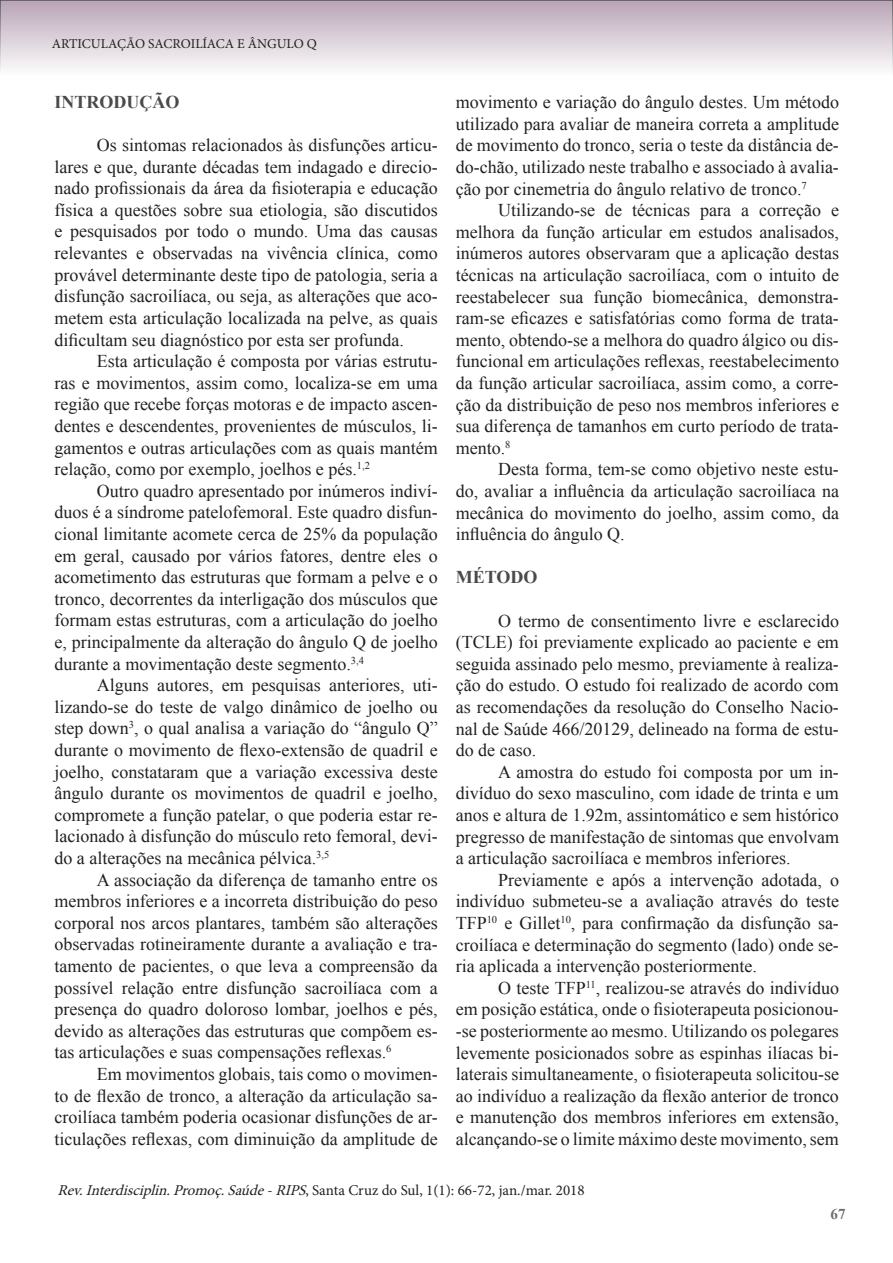
<style>
.page{position:relative;width:893px;height:1263px;background:#fff}
.page>*{position:absolute;margin:0;border:0;box-sizing:border-box;transform-origin:0 0}
.t1{font:18px/21.6px "Times New Roman";color:#231f20;text-align:justify}
.t2{font:700 18px "Times New Roman";color:#494a4b}
.t3{font:15px "Minion Pro";color:#231f20}
.t4{font:700 15px "Times New Roman";color:#6c6d70}
.t5{font:13.5px "Minion Pro";color:#231f20}
.s1{font-style:italic}
</style>
<div class="page">
<div style="left:0;top:0;width:893px;height:79px;background:linear-gradient(to bottom,#b8a3b5,#fff);border:2px solid #505052"></div>
<p class="t5" style="left:52px;top:35px;width:267px">ARTICULAÇÃO SACROILÍACA E ÂNGULO Q</p>
<p class="t2" style="left:54px;top:89px;width:126px">INTRODUÇÃO</p>
<p class="t1" style="left:54px;top:134px;width:385px;text-indent:43px">Os sintomas relacionados às disfunções articu&shy;lares e que, durante décadas tem indagado e direcio&shy;nado profissionais da área da fisioterapia e educação física a questões sobre sua etiologia, são discutidos e pesquisados por todo o mundo. Uma das causas relevantes e observadas na vivência clínica, como provável determinante deste tipo de patologia, seria a disfunção sacroilíaca, ou seja, as alterações que aco&shy;metem esta articulação localizada na pelve, as quais dificultam seu diagnóstico por esta ser profunda.</p>
<p class="t1" style="left:54px;top:350px;width:385px;text-indent:43px">Esta articulação é composta por várias estrutu&shy;ras e movimentos, assim como, localiza-se em uma região que recebe forças motoras e de impacto ascen&shy;dentes e descendentes, provenientes de músculos, li&shy;gamentos e outras articulações com as quais mantém relação, como por exemplo, joelhos e pés.<sup>1,2</sup></p>
<p class="t1" style="left:54px;top:480px;width:385px;text-indent:43px">Outro quadro apresentado por inúmeros indiví&shy;duos é a síndrome patelofemoral. Este quadro disfun&shy;cional limitante acomete cerca de 25% da população em geral, causado por vários fatores, dentre eles o acometimento das estruturas que formam a pelve e o tronco, decorrentes da interligação dos músculos que formam estas estruturas, com a articulação do joelho e, principalmente da alteração do ângulo Q de joelho durante a movimentação deste segmento.<sup>3,4</sup></p>
<p class="t1" style="left:54px;top:674px;width:385px;text-indent:43px">Alguns autores, em pesquisas anteriores, uti&shy;lizando-se do teste de valgo dinâmico de joelho ou step down<sup>3</sup>, o qual analisa a variação do “ângulo Q” durante o movimento de flexo-extensão de quadril e joelho, constataram que a variação excessiva deste ângulo durante os movimentos de quadril e joelho, compromete a função patelar, o que poderia estar re&shy;lacionado à disfunção do músculo reto femoral, devi&shy;do a alterações na mecânica pélvica.<sup>3,5</sup></p>
<p class="t1" style="left:54px;top:868px;width:385px;text-indent:43px">A associação da diferença de tamanho entre os membros inferiores e a incorreta distribuição do peso corporal nos arcos plantares, também são alterações observadas rotineiramente durante a avaliação e tra&shy;tamento de pacientes, o que leva a compreensão da possível relação entre disfunção sacroilíaca com a presença do quadro doloroso lombar, joelhos e pés, devido as alterações das estruturas que compõem es&shy;tas articulações e suas compensações reflexas.<sup>6</sup></p>
<p class="t1" style="left:54px;top:1063px;width:385px;text-indent:43px">Em movimentos globais, tais como o movimen&shy;to de flexão de tronco, a alteração da articulação sa&shy;croilíaca também poderia ocasionar disfunções de ar&shy;ticulações reflexas, com diminuição da amplitude de</p>
<p class="t1" style="left:456px;top:91px;width:385px">movimento e variação do ângulo destes. Um método utilizado para avaliar de maneira correta a amplitude de movimento do tronco, seria o teste da distância de&shy;do-chão, utilizado neste trabalho e associado à avalia&shy;ção por cinemetria do ângulo relativo de tronco.<sup>7</sup></p>
<p class="t1" style="left:456px;top:199px;width:385px;text-indent:43px">Utilizando-se de técnicas para a correção e melhora da função articular em estudos analisados, inúmeros autores observaram que a aplicação destas técnicas na articulação sacroilíaca, com o intuito de reestabelecer sua função biomecânica, demonstra&shy;ram-se eficazes e satisfatórias como forma de trata&shy;mento, obtendo-se a melhora do quadro álgico ou dis&shy;funcional em articulações reflexas, reestabelecimento da função articular sacroilíaca, assim como, a corre&shy;ção da distribuição de peso nos membros inferiores e sua diferença de tamanhos em curto período de trata&shy;mento.<sup>8</sup></p>
<p class="t1" style="left:456px;top:458px;width:385px;text-indent:43px">Desta forma, tem-se como objetivo neste estu&shy;do, avaliar a influência da articulação sacroilíaca na mecânica do movimento do joelho, assim como, da influência do ângulo Q.</p>
<p class="t2" style="left:456px;top:565px;width:83px">MÉTODO</p>
<p class="t1" style="left:456px;top:609px;width:385px;text-indent:43px">O termo de consentimento livre e esclarecido (TCLE) foi previamente explicado ao paciente e em seguida assinado pelo mesmo, previamente à realiza&shy;ção do estudo. O estudo foi realizado de acordo com as recomendações da resolução do Conselho Nacio&shy;nal de Saúde 466/20129, delineado na forma de estu&shy;do de caso.</p>
<p class="t1" style="left:456px;top:761px;width:385px;text-indent:43px">A amostra do estudo foi composta por um in&shy;divíduo do sexo masculino, com idade de trinta e um anos e altura de 1.92m, assintomático e sem histórico pregresso de manifestação de sintomas que envolvam a articulação sacroilíaca e membros inferiores.</p>
<p class="t1" style="left:456px;top:869px;width:385px;text-indent:43px">Previamente e após a intervenção adotada, o indivíduo submeteu-se a avaliação através do teste TFP<sup>10</sup> e Gillet<sup>10</sup>, para confirmação da disfunção sa&shy;croilíaca e determinação do segmento (lado) onde se&shy;ria aplicada a intervenção posteriormente.</p>
<p class="t1" style="left:456px;top:977px;width:385px;text-indent:43px">O teste TFP<sup>11</sup>, realizou-se através do indivíduo em posição estática, onde o fisioterapeuta posicionou--se posteriormente ao mesmo. Utilizando os polegares levemente posicionados sobre as espinhas ilíacas bi&shy;laterais simultaneamente, o fisioterapeuta solicitou-se ao indivíduo a realização da flexão anterior de tronco e manutenção dos membros inferiores em extensão, alcançando-se o limite máximo deste movimento, sem</p>
<p class="t3" style="left:57px;top:1180px;width:529px"><span class="s1">Rev.Interdisciplin.Promoç.Saúde-RIPS</span>, S a n t a C r u z d o S u l , 1 ( 1 ) : 6 6 - 7 2 , j a n . / m a r. 2 0 1 8</p>
<p class="t4" style="left:831px;top:1204px;width:16px">67</p>
</div>
